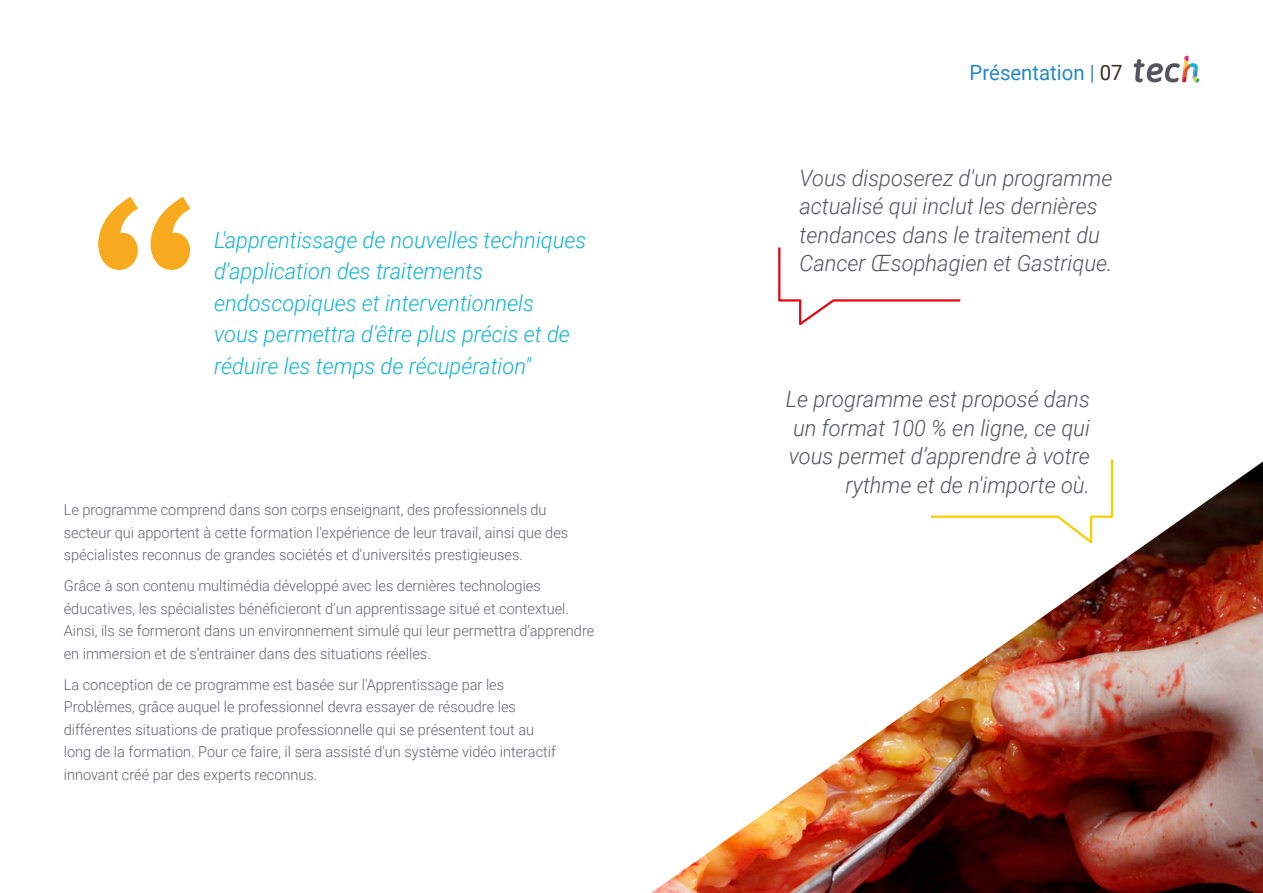
<style>
.page{position:relative;width:1263px;height:893px;background:#fff}
.page>*{position:absolute;margin:0;border:0;box-sizing:border-box;transform-origin:0 0}
.t1{font:italic 300 22.5px/28.5px "Roboto";color:#52555b}
.t2{font:italic 300 22.5px/31.5px "Roboto";color:#0fb6cf}
.t3{font:21px "Roboto";color:#2488c9}
.t4{font:300 15px/22.5px "Roboto";color:#61646a}
.s1{color:#312e20}
</style>
<div class="page">
<svg style="left:98px;top:197px;width:92px;height:73px"></svg>
<svg style="left:778px;top:247px;width:183px;height:78px"></svg>
<img style="left:651px;top:461px;width:612px;height:432px">
<svg style="left:929px;top:459px;width:185px;height:88px"></svg>
<svg style="left:1134px;top:56px;width:65px;height:27px"></svg>
<h1 class="t2" style="left:214px;top:223px;width:374px">L'apprentissage de nouvelles techniques d'application des traitements endoscopiques et interventionnels<br>vous permettra d'être plus précis et de réduire les temps de récupération"</h1>
<p class="t4" style="left:64px;top:498px;width:506px">Le programme comprend dans son corps enseignant, des professionnels du secteur qui apportent à cette formation l'expérience de leur travail, ainsi que des spécialistes reconnus de grandes sociétés et d'universités prestigieuses.</p>
<p class="t4" style="left:64px;top:574px;width:532px">Grâce à son contenu multimédia développé avec les dernières technologies éducatives, les spécialistes bénéficieront d’un apprentissage situé et contextuel.<br>Ainsi, ils se formeront dans un environnement simulé qui leur permettra d’apprendre en immersion et de s’entrainer dans des situations réelles.</p>
<p class="t4" style="left:64px;top:673px;width:494px">La conception de ce programme est basée sur l'Apprentissage par les Problèmes, grâce auquel le professionnel devra essayer de résoudre les différentes situations de pratique professionnelle qui se présentent tout au long de la formation. Pour ce faire, il sera assisté d'un système vidéo interactif innovant créé par des experts reconnus.</p>
<h2 class="t3" style="left:970px;top:57px;width:155px">Présentation | <span class="s1">07</span></h2>
<h1 class="t1" style="left:799px;top:163px;width:314px">Vous disposerez d'un programme actualisé qui inclut les dernières tendances dans le traitement du Cancer Œsophagien et Gastrique.</h1>
<h1 class="t1" style="left:786px;top:384px;width:305px;text-align:right">Le programme est proposé dans un format 100 % en ligne, ce qui vous permet d’apprendre à votre rythme et de n'importe où.</h1>
</div>
